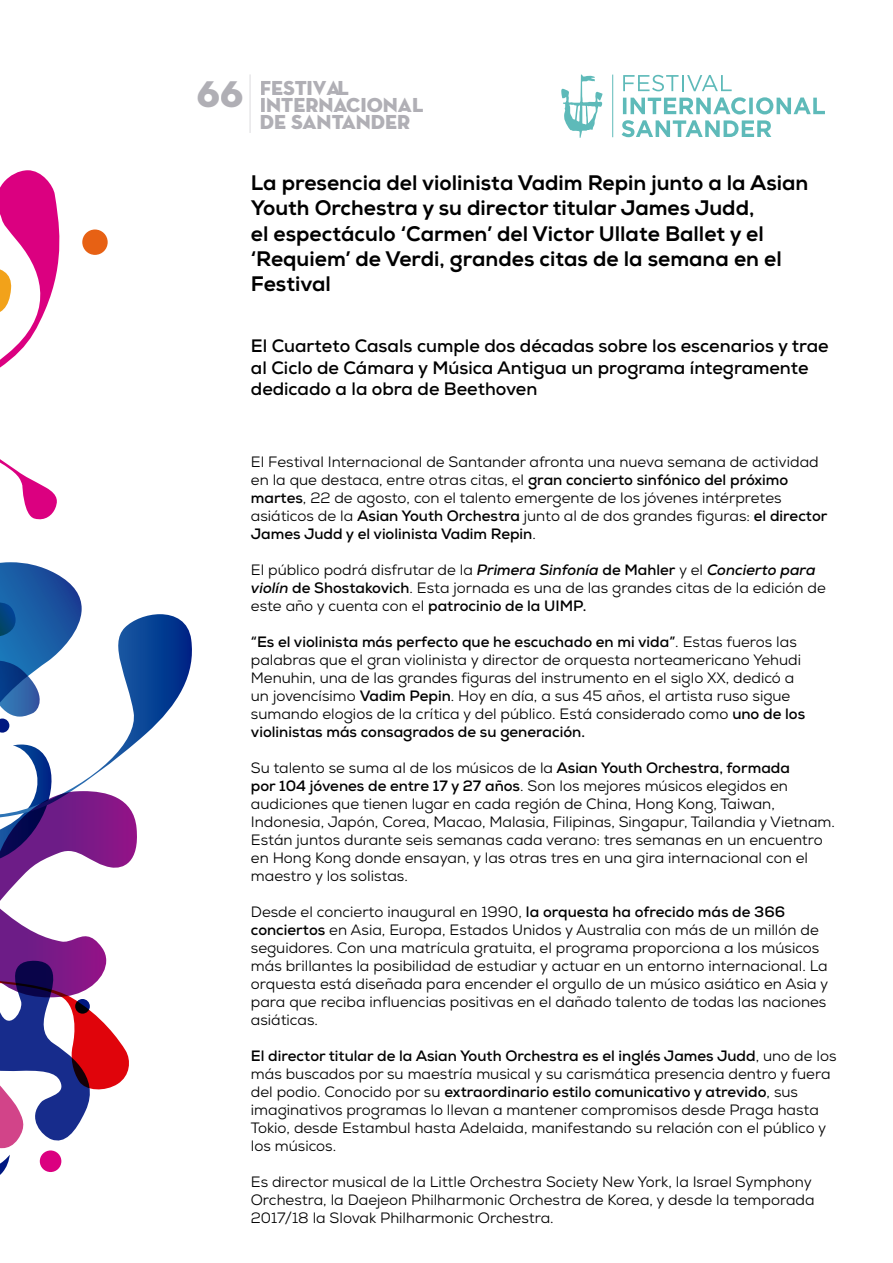
<style>
.page{position:relative;width:893px;height:1263px;background:#fff}
.page>*{position:absolute;margin:0;border:0;box-sizing:border-box;transform-origin:0 0}
.t1{font:37.8px "Neutra Disp Titling";color:#b0afb5}
.t2{font:800 21px/25.2px "Nexa";color:#000}
.t3{font:20.7px/17.2px "Neutra Disp Titling";color:#b0afb5}
.t4{font:700 18px/21.6px "Nexa";color:#000}
.t5{font:15px/18px "Nexa";color:#000}
.s1{font-weight:700}
.s2{font-weight:700;font-style:italic}
</style>
<div class="page">
<svg style="left:250px;top:74px;width:1px;height:59px"></svg>
<svg style="left:0;top:170px;width:192px;height:1005px"></svg>
<svg style="left:622px;top:120px;width:149px;height:17px"></svg>
<svg style="left:623px;top:97px;width:202px;height:17px"></svg>
<svg style="left:561px;top:75px;width:41px;height:63px"></svg>
<hr style="left:612px;top:75px;width:1px;height:62px;background:#5ebab9">
<svg style="left:623px;top:75px;width:109px;height:16px"></svg>
<h1 class="t1" style="left:197px;top:70px;width:48px">66</h1>
<h3 class="t3" style="left:260px;top:79px;width:165px">FESTIVAL<br>INTERNACIONAL<br>DE SANTANDER</h3>
<h2 class="t2" style="left:251px;top:171px;width:559px">La presencia del violinista Vadim Repin junto a la Asian Youth Orchestra y su director titular James Judd,<br>el espectáculo ‘Carmen’ del Victor Ullate Ballet y el ‘Requiem’ de Verdi, grandes citas de la semana en el Festival</h2>
<p class="t4" style="left:251px;top:335px;width:579px">El Cuarteto Casals cumple dos décadas sobre los escenarios y trae al Ciclo de Cámara y Música Antigua un programa íntegramente dedicado a la obra de Beethoven</p>
<p class="t5" style="left:251px;top:453px;width:578px">El Festival Internacional de Santander afronta una nueva semana de actividad en la que destaca, entre otras citas, el <span class="s1">gran concierto sinfónico del próximo martes</span>, 22 de agosto, con el talento emergente de los jóvenes intérpretes asiáticos de la <span class="s1">Asian Youth Orchestra</span> junto al de dos grandes figuras: <span class="s1">el director James Judd y el violinista Vadim Repin</span>.</p>
<p class="t5" style="left:251px;top:561px;width:576px">El público podrá disfrutar de la <span class="s2">Primera Sinfonía</span> <span class="s1">de Mahler</span> y el <span class="s2">Concierto para violín</span> <span class="s1">de Shostakovich</span>. Esta jornada es una de las grandes citas de la edición de este año y cuenta con el <span class="s1">patrocinio de la UIMP.</span></p>
<p class="t5" style="left:251px;top:633px;width:556px"><span class="s1">“Es el violinista más perfecto que he escuchado en mi vida”</span>. Estas fueros las palabras que el gran violinista y director de orquesta norteamericano Yehudi Menuhin, una de las grandes figuras del instrumento en el siglo XX, dedicó a un jovencísimo <span class="s1">Vadim Pepin</span>. Hoy en día, a sus 45 años, el artista ruso sigue sumando elogios de la crítica y del público. Está considerado como <span class="s1">uno de los violinistas más consagrados de su generación.</span></p>
<p class="t5" style="left:251px;top:759px;width:586px">Su talento se suma al de los músicos de la <span class="s1">Asian Youth Orchestra, formada<br>por 104 jóvenes de entre 17 y 27 años</span>. Son los mejores músicos elegidos en audiciones que tienen lugar en cada región de China, Hong Kong, Taiwan, Indonesia, Japón, Corea, Macao, Malasia, Filipinas, Singapur, Tailandia y Vietnam.<br>Están juntos durante seis semanas cada verano: tres semanas en un encuentro en Hong Kong donde ensayan, y las otras tres en una gira internacional con el maestro y los solistas.</p>
<p class="t5" style="left:251px;top:903px;width:579px">Desde el concierto inaugural en 1990, <span class="s1">la orquesta ha ofrecido más de 366 conciertos</span> en Asia, Europa, Estados Unidos y Australia con más de un millón de seguidores. Con una matrícula gratuita, el programa proporciona a los músicos más brillantes la posibilidad de estudiar y actuar en un entorno internacional. La orquesta está diseñada para encender el orgullo de un músico asiático en Asia y para que reciba influencias positivas en el dañado talento de todas las naciones asiáticas.</p>
<p class="t5" style="left:251px;top:1047px;width:587px"><span class="s1">El director titular de la Asian Youth Orchestra es el inglés James Judd</span>, uno de los más buscados por su maestría musical y su carismática presencia dentro y fuera del podio. Conocido por su <span class="s1">extraordinario estilo comunicativo y atrevido</span>, sus imaginativos programas lo llevan a mantener compromisos desde Praga hasta Tokio, desde Estambul hasta Adelaida, manifestando su relación con el público y los músicos.</p>
<p class="t5" style="left:251px;top:1173px;width:565px">Es director musical de la Little Orchestra Society New York, la Israel Symphony<br>Orchestra, la Daejeon Philharmonic Orchestra de Korea, y desde la temporada<br>2017/18 la Slovak Philharmonic Orchestra.</p>
</div>
